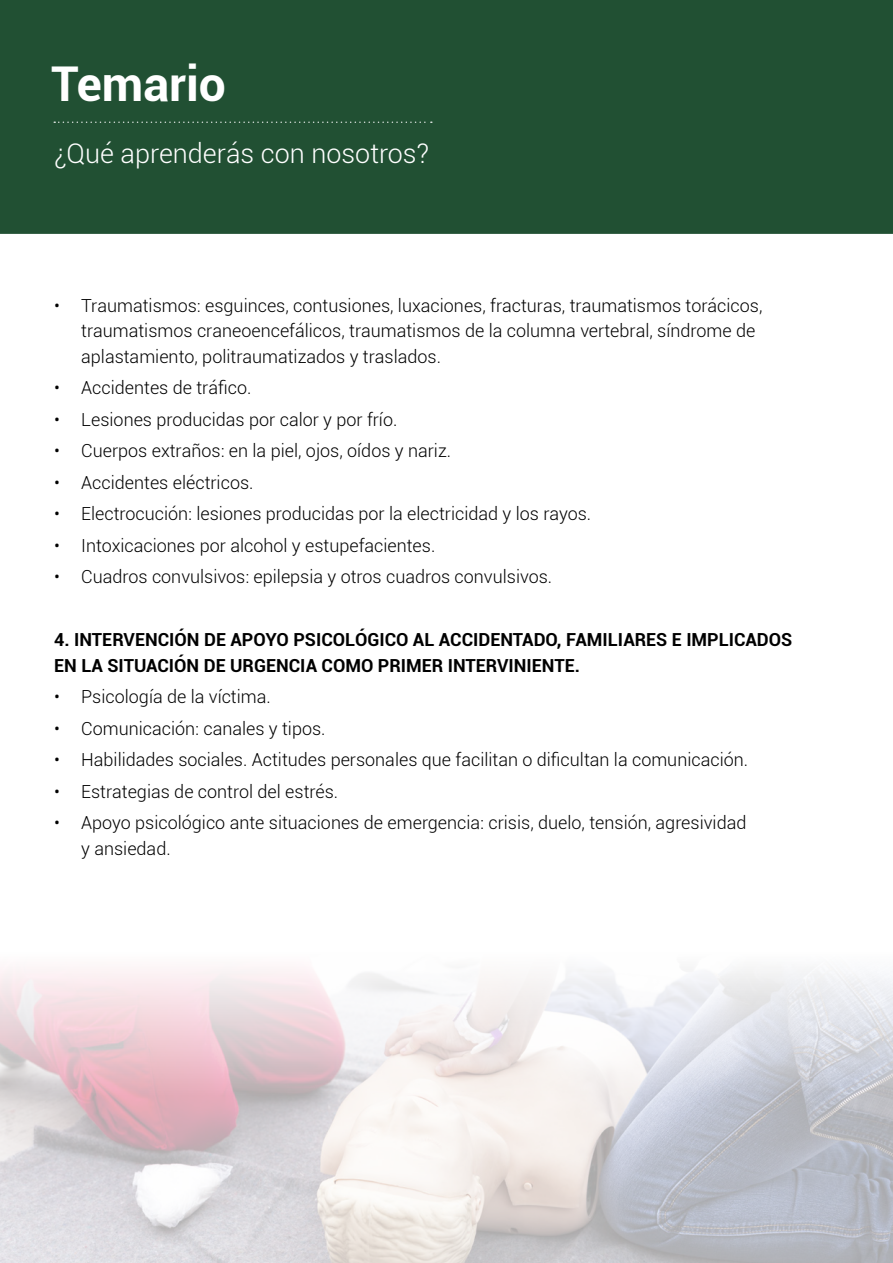
<style>
.page{position:relative;width:893px;height:1263px;background:#fff}
.page>*{position:absolute;margin:0;border:0;box-sizing:border-box;transform-origin:0 0}
.t1{font:700 48px "Roboto";color:#fff}
.t2{font:300 27px "Roboto";color:#fff}
.t3{font:300 18px/25.5px "Roboto";color:#000}
.t4{font:700 18px/25.5px "Roboto";color:#000}
</style>
<div class="page">
<div style="left:0;top:0;width:893px;height:234px;background:#215033"></div>
<svg style="left:54px;top:121px;width:378px;height:2px"></svg>
<img style="left:0;top:969px;width:893px;height:294px">
<h1 class="t1" style="left:51px;top:50px;width:176px">Temario</h1>
<h2 class="t2" style="left:54px;top:135px;width:376px">¿Qué aprenderás con nosotros?</h2>
<p class="t3" style="left:81px;top:292px;width:683px;text-indent:-27px">• Traumatismos: esguinces, contusiones, luxaciones, fracturas, traumatismos torácicos, traumatismos craneoencefálicos, traumatismos de la columna vertebral, síndrome de aplastamiento, politraumatizados y traslados.</p>
<p class="t3" style="left:54px;top:375px;width:199px">• Accidentes de tráfico.</p>
<p class="t3" style="left:54px;top:406px;width:345px">• Lesiones producidas por calor y por frío.</p>
<p class="t3" style="left:54px;top:438px;width:398px">• Cuerpos extraños: en la piel, ojos, oídos y nariz.</p>
<p class="t3" style="left:54px;top:469px;width:201px">• Accidentes eléctricos.</p>
<p class="t3" style="left:54px;top:501px;width:538px">• Electrocución: lesiones producidas por la electricidad y los rayos.</p>
<p class="t3" style="left:54px;top:532px;width:383px">• Intoxicaciones por alcohol y estupefacientes.</p>
<p class="t3" style="left:54px;top:564px;width:500px">• Cuadros convulsivos: epilepsia y otros cuadros convulsivos.</p>
<p class="t4" style="left:54px;top:626px;width:740px">4. INTERVENCIÓN DE APOYO PSICOLÓGICO AL ACCIDENTADO, FAMILIARES E IMPLICADOS<br>EN LA SITUACIÓN DE URGENCIA COMO PRIMER INTERVINIENTE.</p>
<p class="t3" style="left:54px;top:684px;width:218px">• Psicología de la víctima.</p>
<p class="t3" style="left:54px;top:715px;width:273px">• Comunicación: canales y tipos.</p>
<p class="t3" style="left:54px;top:747px;width:695px">• Habilidades sociales. Actitudes personales que facilitan o dificultan la comunicación.</p>
<p class="t3" style="left:54px;top:778px;width:285px">• Estrategias de control del estrés.</p>
<p class="t3" style="left:81px;top:810px;width:667px;text-indent:-27px">• Apoyo psicológico ante situaciones de emergencia: crisis, duelo, tensión, agresividad y ansiedad.</p>
</div>
